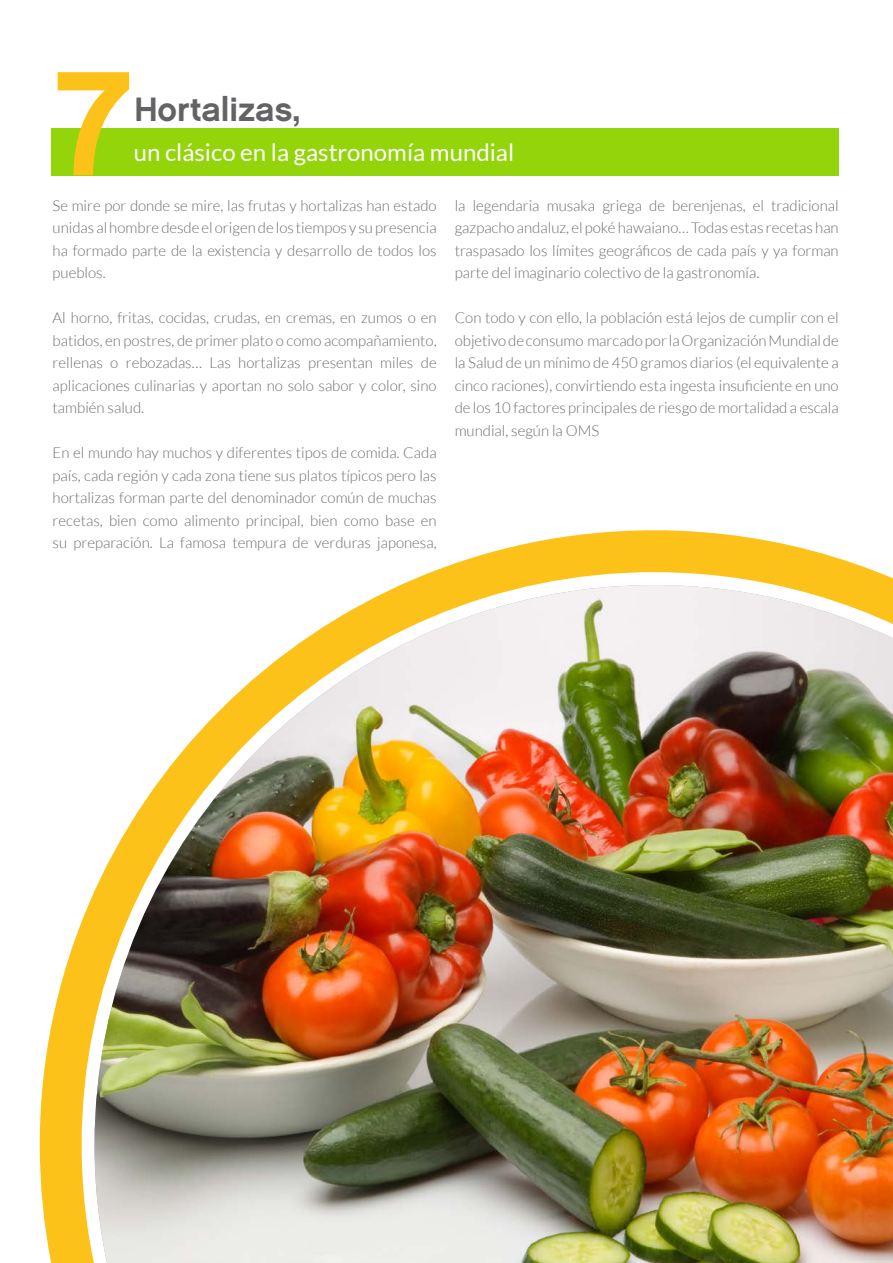
<style>
.page{position:relative;width:893px;height:1263px;background:#fff}
.page>*{position:absolute;margin:0;border:0;box-sizing:border-box;transform-origin:0 0}
.Body_Text_Style{font:148.5px "Chalet New York Nineteen Sixty";color:#fdc21a}
.Body_Text_Style-2{font:33.75px "Chalet New York Nineteen Sixty";color:#636366}
.List_Paragraph{font:24px "Lato";color:#fff}
.Body_Text_Style-3{font:300 15px/22.5px "Lato";color:#6c6d70;text-align:justify}
</style>
<div class="page">
<img style="left:40px;top:530px;width:853px;height:733px">
<div style="left:51px;top:128px;width:788px;height:47px;background:#93d50a"></div>
<p class="Body_Text_Style" style="left:55px;top:33px;width:78px">7</p>
<p class="Body_Text_Style-2" style="left:134px;top:89px;width:168px">Hortalizas,</p>
<p class="List_Paragraph" style="left:134px;top:139px;width:382px">un clásico en la gastronomía mundial</p>
<p class="Body_Text_Style-3" style="left:53px;top:194px;width:386px">Se mire por donde se mire, las frutas y hortalizas han estado unidas al hombre desde el origen de los tiempos y su presencia ha formado parte de la existencia y desarrollo de todos los pueblos.</p>
<p class="Body_Text_Style-3" style="left:53px;top:307px;width:386px">Al horno, fritas, cocidas, crudas, en cremas, en zumos o en batidos, en postres, de primer plato o como acompañamiento, rellenas o rebozadas… Las hortalizas presentan miles de aplicaciones culinarias y aportan no solo sabor y color, sino también salud.</p>
<p class="Body_Text_Style-3" style="left:53px;top:442px;width:386px">En el mundo hay muchos y diferentes tipos de comida. Cada país, cada región y cada zona tiene sus platos típicos pero las hortalizas forman parte del denominador común de muchas recetas, bien como alimento principal, bien como base en su preparación. La famosa tempura de verduras japonesa,</p>
<p class="Body_Text_Style-3" style="left:455px;top:194px;width:386px">la legendaria musaka griega de berenjenas, el tradicional gazpacho andaluz, el poké hawaiano… Todas estas recetas han traspasado los límites geográficos de cada país y ya forman parte del imaginario colectivo de la gastronomía.</p>
<p class="Body_Text_Style-3" style="left:455px;top:307px;width:386px">Con todo y con ello, la población está lejos de cumplir con el objetivo de consumo marcado por la Organización Mundial de la Salud de un mínimo de 450 gramos diarios (el equivalente a cinco raciones), convirtiendo esta ingesta insuficiente en uno de los 10 factores principales de riesgo de mortalidad a escala mundial, según la OMS</p>
</div>
